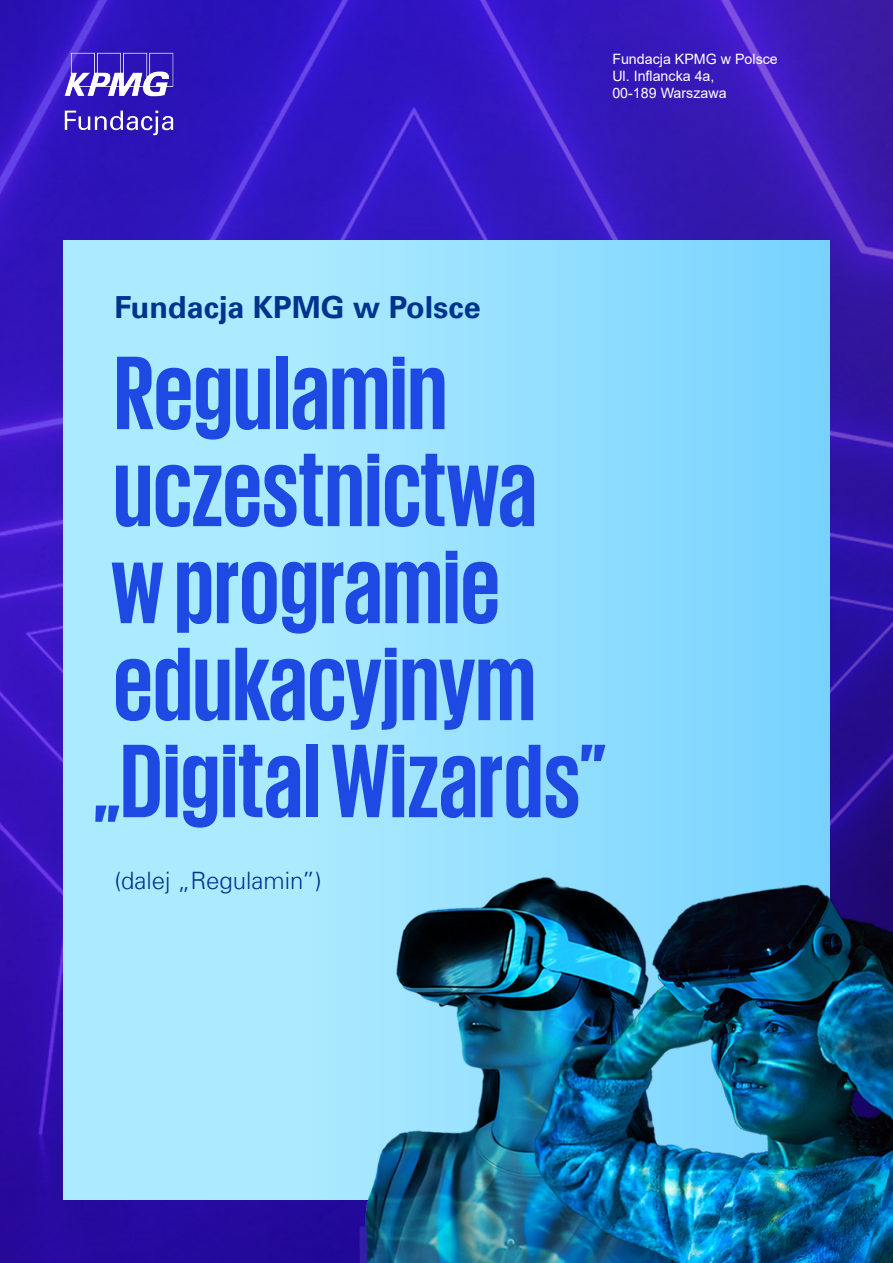
<style>
.page{position:relative;width:893px;height:1263px;background:#fff}
.page>*{position:absolute;margin:0;border:0;box-sizing:border-box;transform-origin:0 0}
.t1{font:700 106.8px/97.1px "KPMG";color:#1e49e2}
.t2{font:700 30.45px "Universfor KPMG";color:#00338d}
.t3{font:300 24px "Universfor KPMG";color:#00338d}
.t4{font:14.25px/17.1px "Arial";color:#fff}
</style>
<div class="page">
<img style="left:0;top:0;width:893px;height:1263px">
<img style="left:21px;top:9px;width:195px;height:164px">
<div style="left:64px;top:241px;width:765px;height:958px;background:linear-gradient(to right,#b7efff,#7cd5ff)"></div>
<img style="left:343px;top:877px;width:550px;height:386px">
<p class="t2" style="left:115px;top:289px;width:368px">Fundacja KPMG w Polsce</p>
<p class="t4" style="left:612px;top:50px;width:167px">Fundacja KPMG w Polsce<br>Ul. Inflancka 4a,<br>00-189 Warszawa</p>
<p class="t1" style="left:94px;top:341px;width:515px">Regulamin uczestnictwa wprogramie edukacyjnym „Digital Wizards”</p>
<p class="t3" style="left:115px;top:866px;width:209px">(dalej „Regulamin”)</p>
</div>
